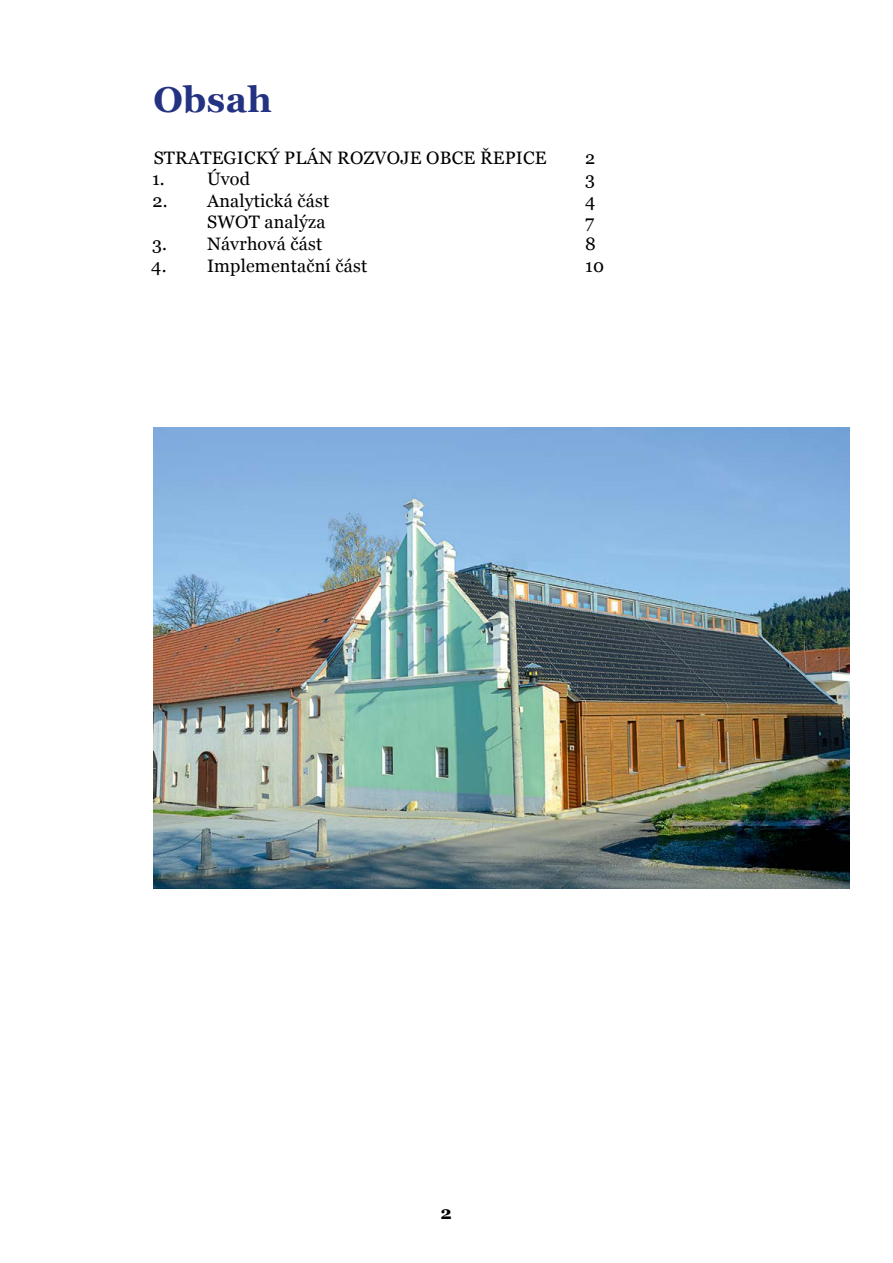
<style>
.page{position:relative;width:893px;height:1263px;background:#fff}
.page>*{position:absolute;margin:0;border:0;box-sizing:border-box;transform-origin:0 0}
.t1{font:700 36px "Georgia";letter-spacing:.01em;color:#243282}
.t2{font:18px "Georgia";letter-spacing:.01em;color:#000}
.t3{font:700 18px "Georgia";color:#000}
</style>
<div class="page">
<img style="left:153px;top:427px;width:697px;height:462px">
<h1 class="t1" style="left:153px;top:73px;width:120px">Obsah</h1>
<p class="t2" style="left:154px;top:144px;width:394px">STRATEGICKÝ PLÁN ROZVOJE OBCE ŘEPICE</p>
<p class="t2" style="left:585px;top:144px;width:12px">2</p>
<p class="t2" style="left:152px;top:166px;width:100px">1. Úvod</p>
<p class="t2" style="left:585px;top:166px;width:11px">3</p>
<p class="t2" style="left:153px;top:187px;width:178px">2. Analytická část</p>
<p class="t2" style="left:585px;top:187px;width:12px">4</p>
<p class="t2" style="left:207px;top:209px;width:120px">SWOT analýza</p>
<p class="t2" style="left:585px;top:209px;width:11px">7</p>
<p class="t2" style="left:152px;top:231px;width:172px">3. Návrhová část</p>
<p class="t2" style="left:585px;top:231px;width:12px">8</p>
<p class="t2" style="left:151px;top:252px;width:217px">4. Implementační část</p>
<p class="t2" style="left:585px;top:252px;width:20px">10</p>
<p class="t3" style="left:440px;top:1199px;width:13px">2</p>
</div>
